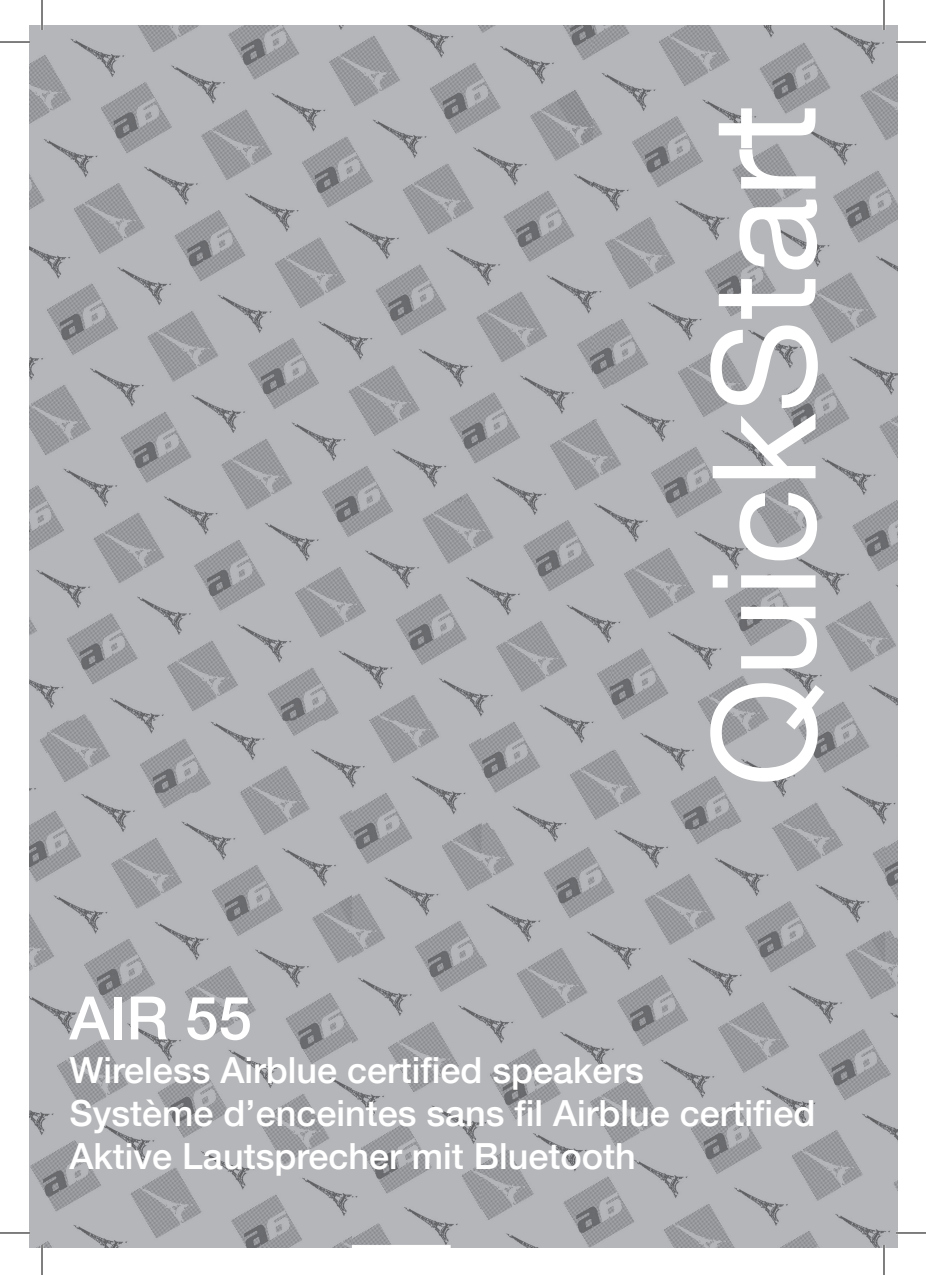
<style>
.page{position:relative;width:926px;height:1275px;background:#fff}
.page>*{position:absolute;margin:0;border:0;box-sizing:border-box;transform-origin:0 0}
.t1{font:144px "Helvetica Neue";color:#fff}
.t2{font:500 60px "Helvetica Neue";color:#fff}
.t3{font:500 36px/43.2px "Helvetica Neue";color:#fff}
</style>
<div class="page">
<img style="left:30px;top:26px;width:867px;height:1221px">
<hr style="left:896px;top:41px;width:30px;height:2px;background:#fff">
<hr style="left:896px;top:1231px;width:30px;height:3px;background:#fff">
<hr style="left:41px;top:0;width:2px;height:30px;background:#fff">
<hr style="left:41px;top:1245px;width:2px;height:30px;background:#fff">
<hr style="left:883px;top:0;width:2px;height:30px;background:#fff">
<hr style="left:883px;top:1245px;width:2px;height:30px;background:#fff">
<hr style="left:0;top:42px;width:30px;height:1px;background:#000">
<hr style="left:896px;top:42px;width:30px;height:1px;background:#000">
<hr style="left:0;top:1232px;width:30px;height:1px;background:#000">
<hr style="left:896px;top:1232px;width:30px;height:1px;background:#000">
<hr style="left:42px;top:0;width:1px;height:30px;background:#000">
<hr style="left:42px;top:1245px;width:1px;height:30px;background:#000">
<hr style="left:884px;top:0;width:1px;height:30px;background:#000">
<hr style="left:884px;top:1245px;width:1px;height:30px;background:#000">
<h1 class="t1" style="left:660px;top:787px;width:684px;rotate:-90deg">QuickStart</h1>
<h2 class="t2" style="left:70px;top:969px;width:184px">AIR 55</h2>
<p class="t3" style="left:70px;top:1045px;width:747px">Wireless Airblue certified speakers<br>Système d’enceintes sans fil Airblue certified<br>Aktive Lautsprecher mit Bluetooth</p>
</div>
